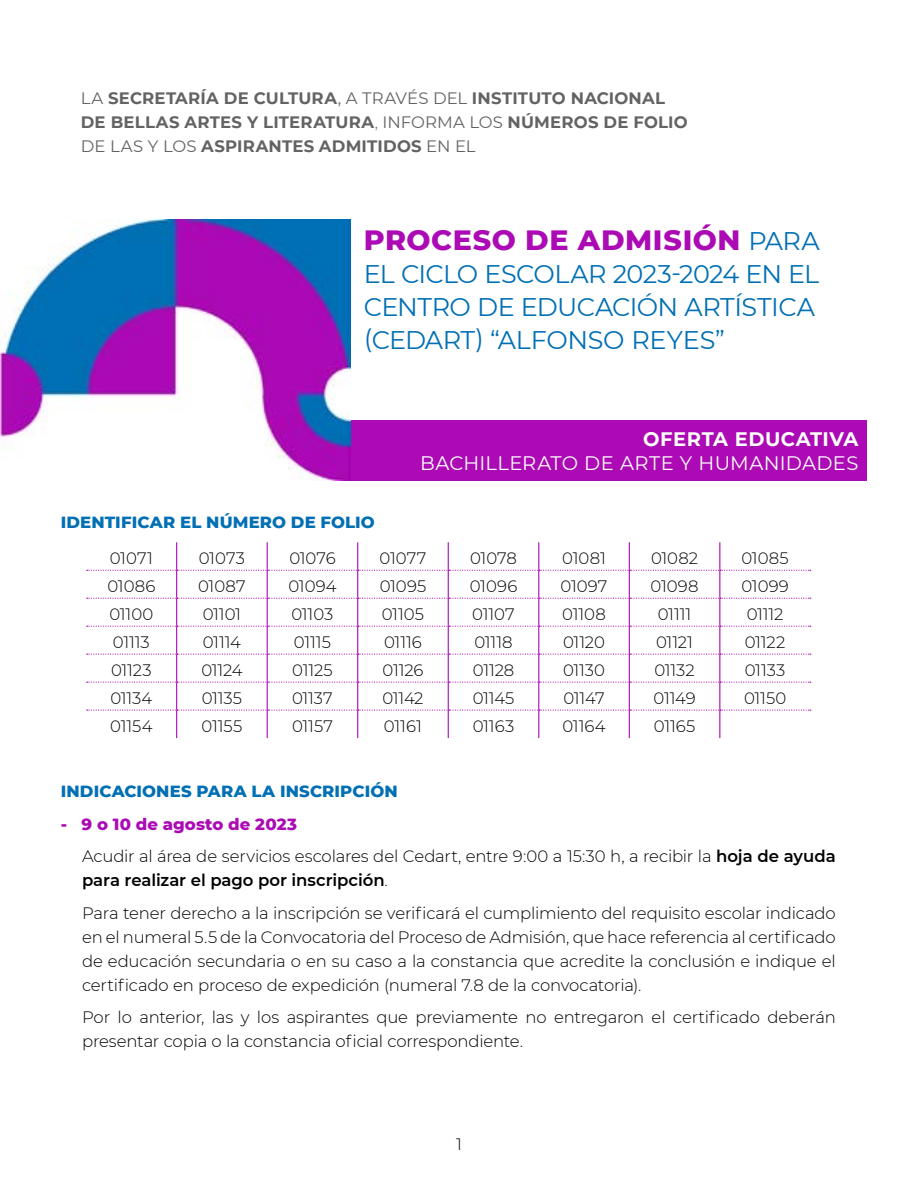
<style>
.page{position:relative;width:918px;height:1188px;background:#fff}
.page>*{position:absolute;margin:0;border:0;box-sizing:border-box;transform-origin:0 0}
.t1{font:800 28.5px "Montserrat";letter-spacing:.02em;color:#ab0ab5}
.t2{font:25.5px/33px "Montserrat";letter-spacing:-.02em;color:#006fb4}
.t3{font:19.5px "Montserrat";letter-spacing:.02em;color:#fff}
.t4{font:700 19.5px "Montserrat";letter-spacing:.025em;color:#fff}
.t5{font:300 16.5px/24px "Montserrat";letter-spacing:-.01em;color:#000}
.t6{font:700 16.5px/24px "Montserrat";letter-spacing:.01em;color:#646363}
.t7{font:800 16.5px "Montserrat";letter-spacing:.01em;color:#006fb4}
.s1{font-weight:400}
.s2{font-weight:300}
.s3{font-weight:400;font-size:25.5px;color:#006fb4}
.s4{font-weight:800;color:#ab0ab5}
.s5{font-weight:600}
</style>
<div class="page">
<div style="left:351px;top:420px;width:516px;height:61px;background:#ab0ab5"></div>
<img style="left:0;top:219px;width:351px;height:262px">
<svg style="left:87px;top:542px;width:724px;height:196px"></svg>
<p class="t6" style="left:81px;top:85px;width:608px"><span class="s1">LA</span> SECRETARÍA DE CULTURA<span class="s1">, A TRAVÉS DEL</span> INSTITUTO NACIONAL<br>DE BELLAS ARTES Y LITERATURA<span class="s2">,</span> <span class="s1">INFORMA LOS</span> NÚMEROS DE FOLIO<br><span class="s1">DE LAS Y LOS</span> ASPIRANTES ADMITIDOS <span class="s1">EN EL</span></p>
<h1 class="t1" style="left:364px;top:219px;width:457px">PROCESO DE ADMISIÓN <span class="s3">PARA</span></h1>
<h2 class="t2" style="left:364px;top:257px;width:457px">EL CICLO ESCOLAR 2023-2024 EN EL<br>CENTRO DE EDUCACIÓN ARTÍSTICA (CEDART) “ALFONSO REYES”</h2>
<p class="t4" style="left:643px;top:425px;width:217px">OFERTA EDUCATIVA</p>
<p class="t3" style="left:420px;top:450px;width:440px">BACHILLERATO DE ARTE Y HUMANIDADES</p>
<p class="t7" style="left:61px;top:510px;width:316px">IDENTIFICAR EL NÚMERO DE FOLIO</p>
<p class="t5" style="left:110px;top:546px;width:45px">01071</p>
<p class="t5" style="left:199px;top:546px;width:48px">01073</p>
<p class="t5" style="left:289px;top:546px;width:48px">01076</p>
<p class="t5" style="left:380px;top:546px;width:48px">01077</p>
<p class="t5" style="left:470px;top:546px;width:48px">01078</p>
<p class="t5" style="left:562px;top:546px;width:45px">01081</p>
<p class="t5" style="left:651px;top:546px;width:49px">01082</p>
<p class="t5" style="left:741px;top:546px;width:49px">01085</p>
<p class="t5" style="left:107px;top:574px;width:50px">01086</p>
<p class="t5" style="left:198px;top:574px;width:49px">01087</p>
<p class="t5" style="left:288px;top:574px;width:50px">01094</p>
<p class="t5" style="left:380px;top:574px;width:48px">01095</p>
<p class="t5" style="left:470px;top:574px;width:49px">01096</p>
<p class="t5" style="left:561px;top:574px;width:48px">01097</p>
<p class="t5" style="left:651px;top:574px;width:49px">01098</p>
<p class="t5" style="left:741px;top:574px;width:49px">01099</p>
<p class="t5" style="left:109px;top:602px;width:46px">01100</p>
<p class="t5" style="left:203px;top:602px;width:40px">01101</p>
<p class="t5" style="left:291px;top:602px;width:43px">01103</p>
<p class="t5" style="left:382px;top:602px;width:44px">01105</p>
<p class="t5" style="left:472px;top:602px;width:44px">01107</p>
<p class="t5" style="left:562px;top:602px;width:45px">01108</p>
<p class="t5" style="left:658px;top:602px;width:35px">01111</p>
<p class="t5" style="left:747px;top:602px;width:38px">01112</p>
<p class="t5" style="left:113px;top:630px;width:38px">01113</p>
<p class="t5" style="left:203px;top:630px;width:40px">01114</p>
<p class="t5" style="left:294px;top:630px;width:38px">01115</p>
<p class="t5" style="left:384px;top:630px;width:39px">01116</p>
<p class="t5" style="left:474px;top:630px;width:40px">01118</p>
<p class="t5" style="left:563px;top:630px;width:43px">01120</p>
<p class="t5" style="left:656px;top:630px;width:38px">01121</p>
<p class="t5" style="left:745px;top:630px;width:42px">01122</p>
<p class="t5" style="left:111px;top:658px;width:42px">01123</p>
<p class="t5" style="left:201px;top:658px;width:43px">01124</p>
<p class="t5" style="left:292px;top:658px;width:42px">01125</p>
<p class="t5" style="left:383px;top:658px;width:42px">01126</p>
<p class="t5" style="left:473px;top:658px;width:43px">01128</p>
<p class="t5" style="left:563px;top:658px;width:44px">01130</p>
<p class="t5" style="left:654px;top:658px;width:42px">01132</p>
<p class="t5" style="left:745px;top:658px;width:42px">01133</p>
<p class="t5" style="left:110px;top:686px;width:44px">01134</p>
<p class="t5" style="left:202px;top:686px;width:42px">01135</p>
<p class="t5" style="left:292px;top:686px;width:42px">01137</p>
<p class="t5" style="left:382px;top:686px;width:43px">01142</p>
<p class="t5" style="left:473px;top:686px;width:43px">01145</p>
<p class="t5" style="left:563px;top:686px;width:43px">01147</p>
<p class="t5" style="left:654px;top:686px;width:44px">01149</p>
<p class="t5" style="left:744px;top:686px;width:44px">01150</p>
<p class="t5" style="left:110px;top:714px;width:44px">01154</p>
<p class="t5" style="left:202px;top:714px;width:42px">01155</p>
<p class="t5" style="left:292px;top:714px;width:42px">01157</p>
<p class="t5" style="left:384px;top:714px;width:40px">01161</p>
<p class="t5" style="left:473px;top:714px;width:43px">01163</p>
<p class="t5" style="left:563px;top:714px;width:45px">01164</p>
<p class="t5" style="left:654px;top:714px;width:43px">01165</p>
<p class="t7" style="left:61px;top:779px;width:338px">INDICACIONES PARA LA INSCRIPCIÓN</p>
<p class="t5" style="left:82px;top:807px;width:755px;line-height:32.5px;text-indent:-21px"><span class="s4">- 9 o 10 de agosto de 2023<br></span>Acudir al área de servicios escolares del Cedart, entre 9:00 a 15:30 h, a recibir la <span class="s5">hoja de ayuda</span></p>
<p class="t5" style="left:82px;top:863px;width:755px;line-height:32.5px"><span class="s5">para realizar el pago por inscripción</span>.<br>Para tener derecho a la inscripción se verificará el cumplimiento del requisito escolar indicado</p>
<p class="t5" style="left:82px;top:924px;width:755px;text-align:justify">en el numeral 5.5 de la Convocatoria del Proceso de Admisión, que hace referencia al certificado de educación secundaria o en su caso a la constancia que acredite la conclusión e indique el certificado en proceso de expedición (numeral 7.8 de la convocatoria).</p>
<p class="t5" style="left:82px;top:1005px;width:755px">Por lo anterior, las y los aspirantes que previamente no entregaron el certificado deberán presentar copia o la constancia oficial correspondiente.</p>
<p class="t5" style="left:456px;top:1132px;width:7px">1</p>
</div>
